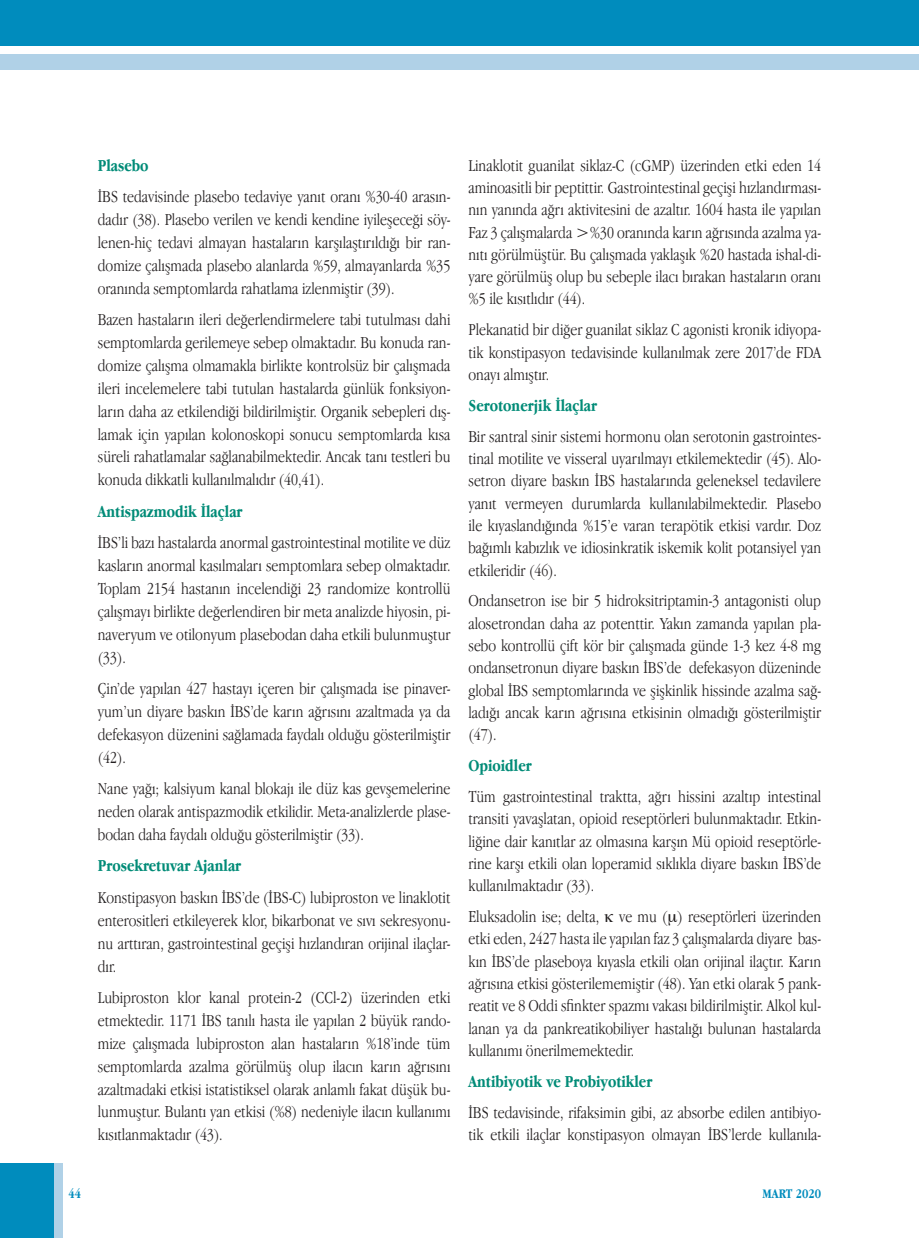
<style>
.page{position:relative;width:919px;height:1238px;background:#fff}
.page>*{position:absolute;margin:0;border:0;box-sizing:border-box;transform-origin:0 0}
.t1{font:300 17.25px/22.4px "Apple Garamond";color:#231f20;text-align:justify}
.t2{font:700 17.25px "Apple Garamond";color:#008b77}
.t3{font:700 13.5px "Apple Garamond";color:#008cbd}
</style>
<div class="page">
<div style="left:0;top:1163px;width:54px;height:74px;background:#008cbd"></div>
<div style="left:54px;top:1163px;width:8px;height:74px;background:#b0d1e7"></div>
<div style="left:0;top:54px;width:918px;height:15px;background:#b0d1e7"></div>
<div style="left:0;top:0;width:918px;height:45px;background:#008cbd"></div>
<p class="t2" style="left:98px;top:155px;width:52px">Plasebo</p>
<p class="t1" style="left:98px;top:185px;width:354px;line-height:23px">İBS tedavisinde plasebo tedaviye yanıt oranı %30-40 arasın&shy;dadır (38). Plasebo verilen ve kendi kendine iyileşeceği söy&shy;lenen-hiç tedavi almayan hastaların karşılaştırıldığı bir ran&shy;domize çalışmada plasebo alanlarda %59, almayanlarda %35 oranında semptomlarda rahatlama izlenmiştir (39).</p>
<p class="t1" style="left:98px;top:308px;width:354px;line-height:23px">Bazen hastaların ileri değerlendirmelere tabi tutulması dahi semptomlarda gerilemeye sebep olmaktadır. Bu konuda ran&shy;domize çalışma olmamakla birlikte kontrolsüz bir çalışmada ileri incelemelere tabi tutulan hastalarda günlük fonksiyon&shy;ların daha az etkilendiği bildirilmiştir. Organik sebepleri dış&shy;lamak için yapılan kolonoskopi sonucu semptomlarda kısa süreli rahatlamalar sağlanabilmektedir. Ancak tanı testleri bu konuda dikkatli kullanılmalıdır (40,41).</p>
<p class="t2" style="left:98px;top:501px;width:146px">Antispazmodik İlaçlar</p>
<p class="t1" style="left:98px;top:531px;width:354px;line-height:23px">İBS’li bazı hastalarda anormal gastrointestinal motilite ve düz kasların anormal kasılmaları semptomlara sebep olmaktadır.<br>Toplam 2154 hastanın incelendiği 23 randomize kontrollü çalışmayı birlikte değerlendiren bir meta analizde hiyosin, pi&shy;naveryum ve otilonyum plasebodan daha etkili bulunmuştur (33).</p>
<p class="t1" style="left:98px;top:676px;width:354px;line-height:23px">Çin’de yapılan 427 hastayı içeren bir çalışmada ise pinaver&shy;yum’un diyare baskın İBS’de karın ağrısını azaltmada ya da defekasyon düzenini sağlamada faydalı olduğu gösterilmiştir (42).</p>
<p class="t1" style="left:98px;top:777px;width:354px;line-height:23px">Nane yağı; kalsiyum kanal blokajı ile düz kas gevşemelerine neden olarak antispazmodik etkilidir. Meta-analizlerde plase&shy;bodan daha faydalı olduğu gösterilmiştir (33).</p>
<p class="t2" style="left:98px;top:856px;width:145px">Prosekretuvar Ajanlar</p>
<p class="t1" style="left:98px;top:885px;width:354px;line-height:23px">Konstipasyon baskın İBS’de (İBS-C) lubiproston ve linaklotit enterositleri etkileyerek klor, bikarbonat ve sıvı sekresyonu&shy;nu arttıran, gastrointestinal geçişi hızlandıran orijinal ilaçlar&shy;dır.</p>
<p class="t1" style="left:98px;top:985px;width:354px;line-height:23px">Lubiproston klor kanal protein-2 (CCl-2) üzerinden etki etmektedir. 1171 İBS tanılı hasta ile yapılan 2 büyük rando&shy;mize çalışmada lubiproston alan hastaların %18’inde tüm semptomlarda azalma görülmüş olup ilacın karın ağrısını azaltmadaki etkisi istatistiksel olarak anlamlı fakat düşük bu&shy;lunmuştur. Bulantı yan etkisi (%8) nedeniyle ilacın kullanımı kısıtlanmaktadır (43).</p>
<p class="t1" style="left:468px;top:154px;width:354px">Linaklotit guanilat siklaz-C (cGMP) üzerinden etki eden 14 aminoasitli bir peptittir. Gastrointestinal geçişi hızlandırması&shy;nın yanında ağrı aktivitesini de azaltır. 1604 hasta ile yapılan Faz 3 çalışmalarda &gt;%30 oranında karın ağrısında azalma ya&shy;nıtı görülmüştür. Bu çalışmada yaklaşık %20 hastada ishal-di&shy;yare görülmüş olup bu sebeple ilacı bırakan hastaların oranı %5 ile kısıtlıdır (44).</p>
<p class="t1" style="left:468px;top:318px;width:354px">Plekanatid bir diğer guanilat siklaz C agonisti kronik idiyopa&shy;tik konstipasyon tedavisinde kullanılmak zere 2017’de FDA onayı almıştır.</p>
<p class="t2" style="left:468px;top:395px;width:130px">Serotonerjik İlaçlar</p>
<p class="t1" style="left:468px;top:424px;width:354px">Bir santral sinir sistemi hormonu olan serotonin gastrointes&shy;tinal motilite ve visseral uyarılmayı etkilemektedir (45). Alo&shy;setron diyare baskın İBS hastalarında geleneksel tedavilere yanıt vermeyen durumlarda kullanılabilmektedir. Plasebo ile kıyaslandığında %15’e varan terapötik etkisi vardır. Doz bağımlı kabızlık ve idiosinkratik iskemik kolit potansiyel yan etkileridir (46).</p>
<p class="t1" style="left:468px;top:589px;width:354px">Ondansetron ise bir 5 hidroksitriptamin-3 antagonisti olup alosetrondan daha az potenttir. Yakın zamanda yapılan pla&shy;sebo kontrollü çift kör bir çalışmada günde 1-3 kez 4-8 mg ondansetronun diyare baskın İBS’de defekasyon düzeninde global İBS semptomlarında ve şişkinlik hissinde azalma sağ&shy;ladığı ancak karın ağrısına etkisinin olmadığı gösterilmiştir (47).</p>
<p class="t2" style="left:468px;top:755px;width:65px">Opioidler</p>
<p class="t1" style="left:468px;top:784px;width:354px">Tüm gastrointestinal traktta, ağrı hissini azaltıp intestinal transiti yavaşlatan, opioid reseptörleri bulunmaktadır. Etkin&shy;liğine dair kanıtlar az olmasına karşın Mü opioid reseptörle&shy;rine karşı etkili olan loperamid sıklıkla diyare baskın İBS’de kullanılmaktadır (33).</p>
<p class="t1" style="left:468px;top:904px;width:354px">Eluksadolin ise; delta, ve mu ( ) reseptörleri üzerinden etki eden, 2427 hasta ile yapılan faz 3 çalışmalarda diyare bas&shy;kın İBS’de plaseboya kıyasla etkili olan orijinal ilaçtır. Karın ağrısına etkisi gösterilememiştir (48). Yan etki olarak 5 pank&shy;reatit ve 8 Oddi sfinkter spazmı vakası bildirilmiştir. Alkol kul&shy;lanan ya da pankreatikobiliyer hastalığı bulunan hastalarda kullanımı önerilmemektedir.</p>
<p class="t2" style="left:468px;top:1071px;width:185px">Antibiyotik ve Probiyotikler</p>
<p class="t1" style="left:468px;top:1100px;width:354px">İBS tedavisinde, rifaksimin gibi, az absorbe edilen antibiyo&shy;tik etkili ilaçlar konstipasyon olmayan İBS’lerde kullanıla-</p>
<p class="t3" style="left:68px;top:1186px;width:14px">44</p>
<p class="t3" style="left:762px;top:1186px;width:60px">MART 2020</p>
</div>
